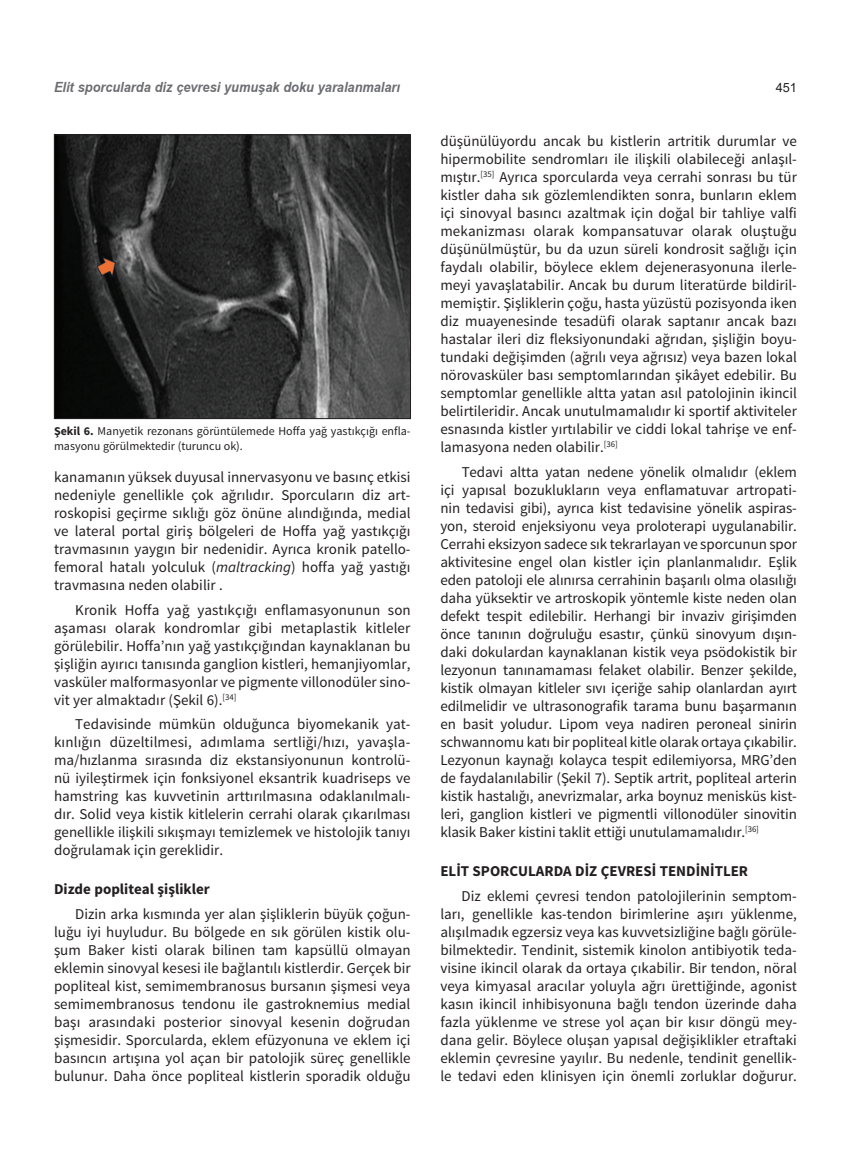
<style>
.page{position:relative;width:851px;height:1149px;background:#fff}
.page>*{position:absolute;margin:0;border:0;box-sizing:border-box;transform-origin:0 0}
.t1{font:15px/18px "Source Sans Pro";color:#231f20;text-align:justify}
.t2{font:700 15px "Source Sans Pro";color:#231f20}
.t3{font:italic 700 14.1px "TR Arial";color:#6c6d70;scale:.91 1}
.t4{font:12.75px "Arial";color:#231f20}
.t5{font:12px/14.4px "Source Sans Pro";color:#231f20}
.s1{font-weight:700}
.s2{font-style:italic}
</style>
<div class="page">
<img style="left:56px;top:137px;width:352px;height:279px">
<div style="left:54px;top:135px;width:356px;height:283px;border:1px solid #231f20"></div>
<p class="t3" style="left:54px;top:77px;width:382px">Elit sporcularda diz çevresi yumuşak doku yaralanmaları</p>
<p class="t4" style="left:775px;top:79px;width:23px">451</p>
<p class="t5" style="left:54px;top:424px;width:358px"><span class="s1">Şekil 6.</span> Manyetik rezonans görüntülemede Hoffa yağ yastıkçığı enfla&shy;masyonu görülmektedir (turuncu ok).</p>
<p class="t1" style="left:54px;top:468px;width:358px">kanamanın yüksek duyusal innervasyonu ve basınç etkisi nedeniyle genellikle çok ağrılıdır. Sporcuların diz art&shy;roskopisi geçirme sıklığı göz önüne alındığında, medial ve lateral portal giriş bölgeleri de Hoffa yağ yastıkçığı travmasının yaygın bir nedenidir. Ayrıca kronik patello&shy;femoral hatalı yolculuk (<span class="s2">maltracking</span>) hoffa yağ yastığı travmasına neden olabilir .</p>
<p class="t1" style="left:54px;top:600px;width:358px;text-indent:21px">Kronik Hoffa yağ yastıkçığı enflamasyonunun son aşaması olarak kondromlar gibi metaplastik kitleler görülebilir. Hoffa’nın yağ yastıkçığından kaynaklanan bu şişliğin ayırıcı tanısında ganglion kistleri, hemanjiyomlar, vasküler malformasyonlar ve pigmente villonodüler sino&shy;vit yer almaktadır (Şekil 6).<sup>[34]</sup></p>
<p class="t1" style="left:54px;top:715px;width:358px;text-indent:21px">Tedavisinde mümkün olduğunca biyomekanik yat&shy;kınlığın düzeltilmesi, adımlama sertliği/hızı, yavaşla&shy;ma/hızlanma sırasında diz ekstansiyonunun kontrolü&shy;nü iyileştirmek için fonksiyonel eksantrik kuadriseps ve hamstring kas kuvvetinin arttırılmasına odaklanılmalı&shy;dır. Solid veya kistik kitlelerin cerrahi olarak çıkarılması genellikle ilişkili sıkışmayı temizlemek ve histolojik tanıyı doğrulamak için gereklidir.</p>
<p class="t2" style="left:54px;top:879px;width:157px">Dizde popliteal şişlikler</p>
<p class="t1" style="left:54px;top:904px;width:358px;text-indent:21px">Dizin arka kısmında yer alan şişliklerin büyük çoğun&shy;luğu iyi huyludur. Bu bölgede en sık görülen kistik olu&shy;şum Baker kisti olarak bilinen tam kapsüllü olmayan eklemin sinovyal kesesi ile bağlantılı kistlerdir. Gerçek bir popliteal kist, semimembranosus bursanın şişmesi veya semimembranosus tendonu ile gastroknemius medial başı arasındaki posterior sinovyal kesenin doğrudan şişmesidir. Sporcularda, eklem efüzyonuna ve eklem içi basıncın artışına yol açan bir patolojik süreç genellikle bulunur. Daha önce popliteal kistlerin sporadik olduğu</p>
<p class="t1" style="left:440px;top:132px;width:358px">düşünülüyordu ancak bu kistlerin artritik durumlar ve hipermobilite sendromları ile ilişkili olabileceği anlaşıl&shy;mıştır.<sup>[35]</sup> Ayrıca sporcularda veya cerrahi sonrası bu tür kistler daha sık gözlemlendikten sonra, bunların eklem içi sinovyal basıncı azaltmak için doğal bir tahliye valfi mekanizması olarak kompansatuvar olarak oluştuğu düşünülmüştür, bu da uzun süreli kondrosit sağlığı için faydalı olabilir, böylece eklem dejenerasyonuna ilerle&shy;meyi yavaşlatabilir. Ancak bu durum literatürde bildiril&shy;memiştir. Şişliklerin çoğu, hasta yüzüstü pozisyonda iken diz muayenesinde tesadüfi olarak saptanır ancak bazı hastalar ileri diz fleksiyonundaki ağrıdan, şişliğin boyu&shy;tundaki değişimden (ağrılı veya ağrısız) veya bazen lokal nörovasküler bası semptomlarından şikâyet edebilir. Bu semptomlar genellikle altta yatan asıl patolojinin ikincil belirtileridir. Ancak unutulmamalıdır ki sportif aktiviteler esnasında kistler yırtılabilir ve ciddi lokal tahrişe ve enf&shy;lamasyona neden olabilir.<sup>[36]</sup></p>
<p class="t1" style="left:440px;top:463px;width:358px;text-indent:21px">Tedavi altta yatan nedene yönelik olmalıdır (eklem içi yapısal bozuklukların veya enflamatuvar artropati&shy;nin tedavisi gibi), ayrıca kist tedavisine yönelik aspiras&shy;yon, steroid enjeksiyonu veya proloterapi uygulanabilir.<br>Cerrahi eksizyon sadece sık tekrarlayan ve sporcunun spor aktivitesine engel olan kistler için planlanmalıdır. Eşlik eden patoloji ele alınırsa cerrahinin başarılı olma olasılığı daha yüksektir ve artroskopik yöntemle kiste neden olan defekt tespit edilebilir. Herhangi bir invaziv girişimden önce tanının doğruluğu esastır, çünkü sinovyum dışın&shy;daki dokulardan kaynaklanan kistik veya psödokistik bir lezyonun tanınamaması felaket olabilir. Benzer şekilde, kistik olmayan kitleler sıvı içeriğe sahip olanlardan ayırt edilmelidir ve ultrasonografik tarama bunu başarmanın en basit yoludur. Lipom veya nadiren peroneal sinirin schwannomu katı bir popliteal kitle olarak ortaya çıkabilir.<br>Lezyonun kaynağı kolayca tespit edilemiyorsa, MRG’den de faydalanılabilir (Şekil 7). Septik artrit, popliteal arterin kistik hastalığı, anevrizmalar, arka boynuz menisküs kist&shy;leri, ganglion kistleri ve pigmentli villonodüler sinovitin klasik Baker kistini taklit ettiği unutulamamalıdır.<sup>[36]</sup></p>
<p class="t2" style="left:440px;top:861px;width:309px">ELİT SPORCULARDA DİZ ÇEVRESİ TENDİNİTLER</p>
<p class="t1" style="left:440px;top:886px;width:358px;text-indent:21px">Diz eklemi çevresi tendon patolojilerinin semptom&shy;ları, genellikle kas-tendon birimlerine aşırı yüklenme, alışılmadık egzersiz veya kas kuvvetsizliğine bağlı görüle&shy;bilmektedir. Tendinit, sistemik kinolon antibiyotik teda&shy;visine ikincil olarak da ortaya çıkabilir. Bir tendon, nöral veya kimyasal aracılar yoluyla ağrı ürettiğinde, agonist kasın ikincil inhibisyonuna bağlı tendon üzerinde daha fazla yüklenme ve strese yol açan bir kısır döngü mey&shy;dana gelir. Böylece oluşan yapısal değişiklikler etraftaki eklemin çevresine yayılır. Bu nedenle, tendinit genellik&shy;le tedavi eden klinisyen için önemli zorluklar doğurur.</p>
</div>
